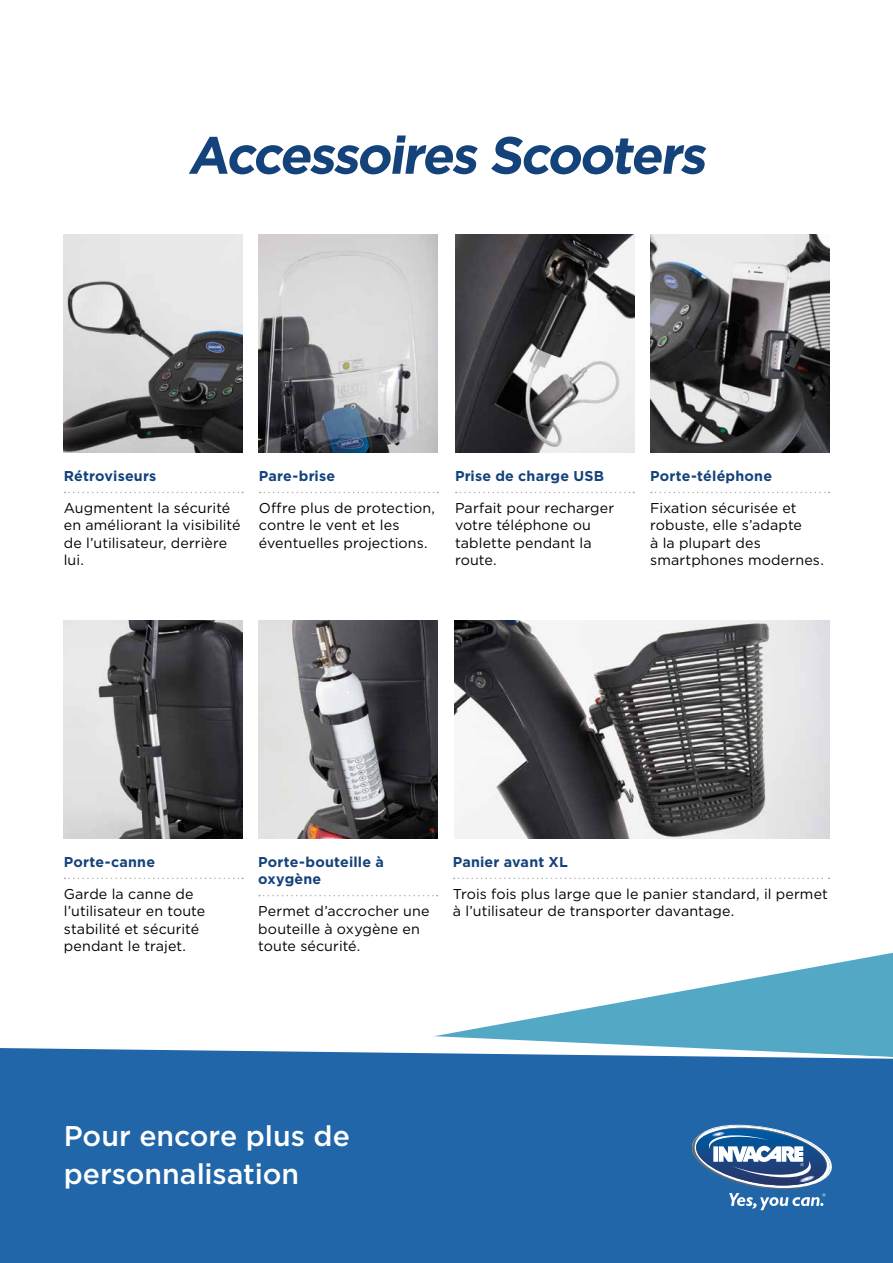
<style>
.page{position:relative;width:893px;height:1263px;background:#fff}
.page>*{position:absolute;margin:0;border:0;box-sizing:border-box;transform-origin:0 0}
.t1{font:700 52.35px "Gotham";color:#14427a}
.t2{font:500 28.5px/37.5px "Gotham";color:#fff}
.t3{font:14.25px/17.2px "Gotham";letter-spacing:.01em;color:#000}
.t4{font:700 14.25px/17.2px "Gotham";letter-spacing:.015em;color:#14427a}
</style>
<div class="page">
<svg style="left:65px;top:878px;width:178px;height:1px"></svg>
<svg style="left:65px;top:492px;width:178px;height:1px"></svg>
<svg style="left:260px;top:492px;width:178px;height:1px"></svg>
<svg style="left:259px;top:895px;width:179px;height:1px"></svg>
<svg style="left:456px;top:492px;width:178px;height:1px"></svg>
<svg style="left:651px;top:492px;width:178px;height:1px"></svg>
<svg style="left:454px;top:878px;width:375px;height:1px"></svg>
<img style="left:64px;top:235px;width:179px;height:218px">
<img style="left:259px;top:235px;width:179px;height:218px">
<img style="left:455px;top:235px;width:179px;height:218px">
<img style="left:650px;top:235px;width:179px;height:218px">
<img style="left:64px;top:621px;width:178px;height:217px">
<img style="left:259px;top:621px;width:179px;height:217px">
<img style="left:454px;top:621px;width:375px;height:217px">
<svg style="left:545px;top:952px;width:348px;height:64px"></svg>
<div style="left:0;top:1059px;width:893px;height:204px;background:#2066a9"></div>
<svg style="left:0;top:1016px;width:893px;height:43px"></svg>
<img style="left:689px;top:1133px;width:130px;height:56px">
<img style="left:691px;top:1125px;width:142px;height:63px">
<img style="left:713px;top:1128px;width:116px;height:42px">
<svg style="left:729px;top:1193px;width:96px;height:17px"></svg>
<svg style="left:694px;top:1129px;width:134px;height:56px"></svg>
<h1 class="t1" style="left:187px;top:121px;width:529px">Accessoires Scooters</h1>
<p class="t4" style="left:64px;top:467px;width:94px">Rétroviseurs</p>
<p class="t3" style="left:64px;top:499px;width:178px">Augmentent la sécurité en améliorant la visibilité de l’utilisateur, derrière lui.</p>
<p class="t4" style="left:259px;top:467px;width:78px">Pare-brise</p>
<p class="t3" style="left:259px;top:499px;width:178px">Offre plus de protection, contre le vent et les éventuelles projections.</p>
<p class="t4" style="left:455px;top:467px;width:151px">Prise de charge USB</p>
<p class="t3" style="left:455px;top:499px;width:161px">Parfait pour recharger votre téléphone ou tablette pendant la route.</p>
<p class="t4" style="left:650px;top:467px;width:123px">Porte-téléphone</p>
<p class="t3" style="left:650px;top:499px;width:175px">Fixation sécurisée et robuste, elle s’adapte<br>à la plupart des smartphones modernes.</p>
<p class="t4" style="left:64px;top:853px;width:93px">Porte-canne</p>
<p class="t3" style="left:64px;top:885px;width:143px">Garde la canne de l’utilisateur en toute stabilité et sécurité pendant le trajet.</p>
<p class="t4" style="left:258px;top:853px;width:127px">Porte-bouteille à oxygène</p>
<p class="t3" style="left:258px;top:902px;width:173px">Permet d’accrocher une bouteille à oxygène en toute sécurité.</p>
<p class="t4" style="left:453px;top:853px;width:117px">Panier avant XL</p>
<p class="t3" style="left:453px;top:885px;width:376px">Trois fois plus large que le panier standard, il permet à l’utilisateur de transporter davantage.</p>
<h2 class="t2" style="left:64px;top:1117px;width:288px">Pour encore plus de personnalisation</h2>
</div>
